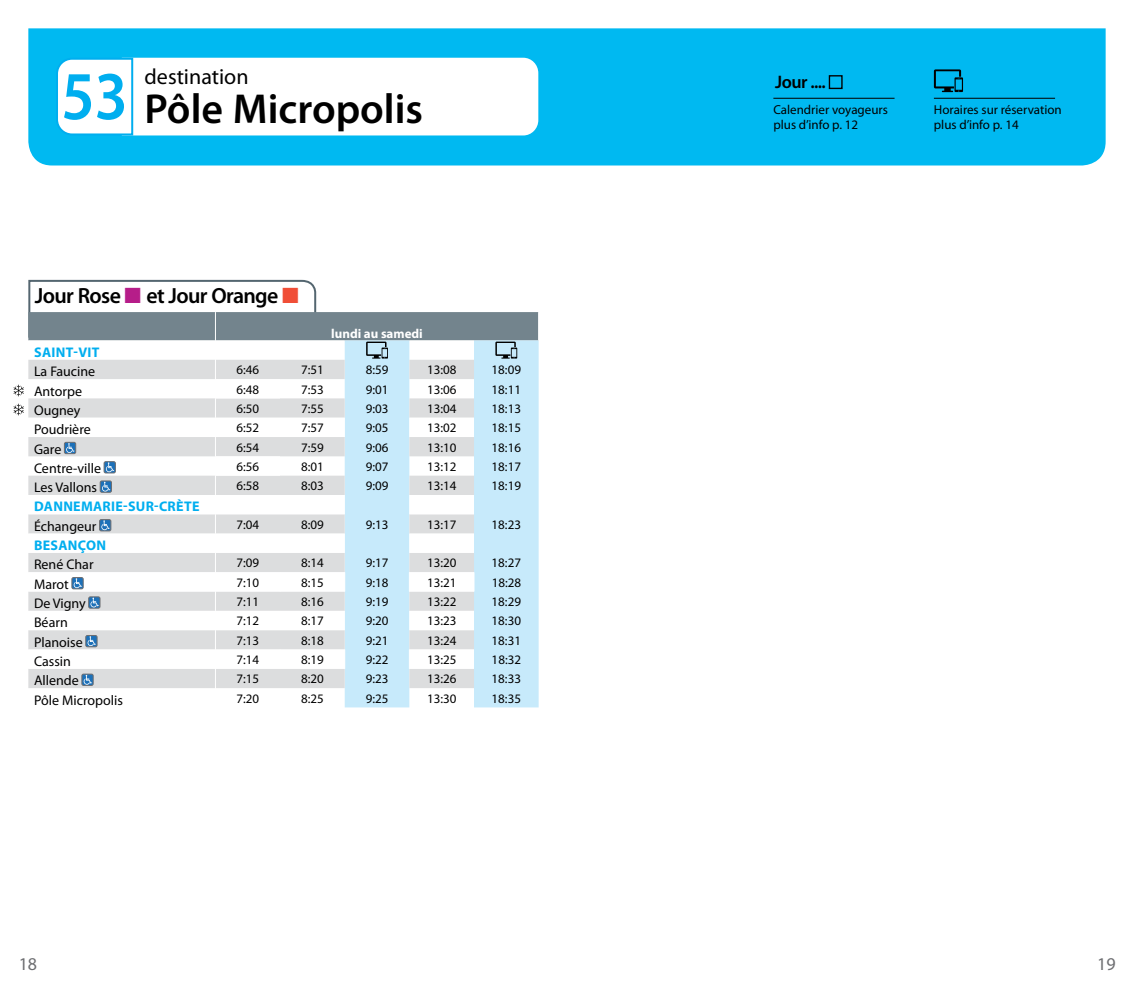
<style>
.page{position:relative;width:1134px;height:993px;background:#fff}
.page>*{position:absolute;margin:0;border:0;box-sizing:border-box;transform-origin:0 0}
.t1{font:600 42px "Myriad Pro";color:#000}
.t2{font:600 22px "Myriad Pro";letter-spacing:-.03em;color:#000}
.t3{font:22px "Myriad Pro";color:#000}
.t4{font:600 18.2px "Myriad Pro";color:#000}
.t5{font:18px "Myriad Pro";color:#6d6e71}
.t6{font:14px "Myriad Pro";color:#000}
.t7{font:700 14px "Myriad Pro";letter-spacing:.02em;color:#00aeef}
.t8{font:13px/15px "Myriad Pro";color:#000}
.t9{font:700 13px "Myriad Pro";color:#fff}
.s1{font-size:69px;color:#00aeef}
.s2{color:#b61d89}
.s3{color:#f04e37}
</style>
<div class="page">
<div style="left:28px;top:28px;width:1078px;height:137px;background:#00b9f1"></div>
<svg style="left:55px;top:57px;width:483px;height:79px"></svg>
<svg style="left:934px;top:69px;width:29px;height:23px"></svg>
<hr style="left:773px;top:98px;width:121px;height:1px;background:#000">
<hr style="left:934px;top:98px;width:121px;height:1px;background:#000">
<svg style="left:14px;top:279px;width:525px;height:428px"></svg>
<h2 class="t3" style="left:145px;top:63px;width:106px">destination</h2>
<h1 class="t1" style="left:61px;top:82px;width:363px"><span class="s1">53</span> Pôle Micropolis</h1>
<h2 class="t2" style="left:35px;top:282px;width:265px">Jour Rose <span class="s2">■</span> et Jour Orange <span class="s3">■</span></h2>
<p class="t9" style="left:331px;top:324px;width:93px">lundi au samedi</p>
<p class="t7" style="left:34px;top:343px;width:67px">SAINT-VIT</p>
<p class="t6" style="left:34px;top:363px;width:63px">La Faucine</p>
<p class="t8" style="left:237px;top:362px;width:24px">6:46</p>
<p class="t8" style="left:301px;top:362px;width:24px">7:51</p>
<p class="t8" style="left:366px;top:362px;width:24px">8:59</p>
<p class="t8" style="left:427px;top:362px;width:31px">13:08</p>
<p class="t8" style="left:492px;top:362px;width:31px">18:09</p>
<p class="t6" style="left:34px;top:382px;width:50px">Antorpe</p>
<p class="t8" style="left:237px;top:381px;width:24px">6:48</p>
<p class="t8" style="left:301px;top:381px;width:24px">7:53</p>
<p class="t8" style="left:366px;top:381px;width:24px">9:01</p>
<p class="t8" style="left:427px;top:381px;width:31px">13:06</p>
<p class="t8" style="left:492px;top:381px;width:31px">18:11</p>
<p class="t6" style="left:34px;top:401px;width:48px">Ougney</p>
<p class="t8" style="left:237px;top:401px;width:24px">6:50</p>
<p class="t8" style="left:301px;top:401px;width:24px">7:55</p>
<p class="t8" style="left:366px;top:401px;width:24px">9:03</p>
<p class="t8" style="left:427px;top:401px;width:31px">13:04</p>
<p class="t8" style="left:492px;top:401px;width:31px">18:13</p>
<p class="t6" style="left:34px;top:420px;width:58px">Poudrière</p>
<p class="t8" style="left:237px;top:420px;width:24px">6:52</p>
<p class="t8" style="left:301px;top:420px;width:24px">7:57</p>
<p class="t8" style="left:366px;top:420px;width:24px">9:05</p>
<p class="t8" style="left:427px;top:420px;width:31px">13:02</p>
<p class="t8" style="left:492px;top:420px;width:31px">18:15</p>
<p class="t6" style="left:34px;top:440px;width:29px">Gare</p>
<p class="t8" style="left:237px;top:439px;width:24px">6:54</p>
<p class="t8" style="left:301px;top:439px;width:24px">7:59</p>
<p class="t8" style="left:366px;top:439px;width:24px">9:06</p>
<p class="t8" style="left:427px;top:439px;width:31px">13:10</p>
<p class="t8" style="left:492px;top:439px;width:31px">18:16</p>
<p class="t6" style="left:34px;top:459px;width:69px">Centre-ville</p>
<p class="t8" style="left:237px;top:458px;width:24px">6:56</p>
<p class="t8" style="left:301px;top:458px;width:24px">8:01</p>
<p class="t8" style="left:366px;top:458px;width:24px">9:07</p>
<p class="t8" style="left:427px;top:458px;width:31px">13:12</p>
<p class="t8" style="left:492px;top:458px;width:31px">18:17</p>
<p class="t6" style="left:34px;top:478px;width:65px">Les Vallons</p>
<p class="t8" style="left:237px;top:478px;width:24px">6:58</p>
<p class="t8" style="left:301px;top:478px;width:24px">8:03</p>
<p class="t8" style="left:366px;top:478px;width:24px">9:09</p>
<p class="t8" style="left:427px;top:478px;width:31px">13:14</p>
<p class="t8" style="left:492px;top:478px;width:31px">18:19</p>
<p class="t7" style="left:34px;top:497px;width:167px">DANNEMARIE-SUR-CRÈTE</p>
<p class="t6" style="left:34px;top:517px;width:64px">Échangeur</p>
<p class="t8" style="left:237px;top:516px;width:24px">7:04</p>
<p class="t8" style="left:301px;top:516px;width:24px">8:09</p>
<p class="t8" style="left:366px;top:516px;width:24px">9:13</p>
<p class="t8" style="left:427px;top:516px;width:31px">13:17</p>
<p class="t8" style="left:492px;top:516px;width:31px">18:23</p>
<p class="t7" style="left:34px;top:536px;width:73px">BESANÇON</p>
<p class="t6" style="left:34px;top:556px;width:61px">René Char</p>
<p class="t8" style="left:237px;top:555px;width:24px">7:09</p>
<p class="t8" style="left:301px;top:555px;width:24px">8:14</p>
<p class="t8" style="left:366px;top:555px;width:24px">9:17</p>
<p class="t8" style="left:427px;top:555px;width:31px">13:20</p>
<p class="t8" style="left:492px;top:555px;width:31px">18:27</p>
<p class="t6" style="left:34px;top:575px;width:36px">Marot</p>
<p class="t8" style="left:236px;top:574px;width:24px">7:10</p>
<p class="t8" style="left:301px;top:574px;width:24px">8:15</p>
<p class="t8" style="left:366px;top:574px;width:24px">9:18</p>
<p class="t8" style="left:427px;top:574px;width:31px">13:21</p>
<p class="t8" style="left:492px;top:574px;width:31px">18:28</p>
<p class="t6" style="left:34px;top:594px;width:53px">De Vigny</p>
<p class="t8" style="left:237px;top:593px;width:24px">7:11</p>
<p class="t8" style="left:301px;top:593px;width:24px">8:16</p>
<p class="t8" style="left:366px;top:593px;width:24px">9:19</p>
<p class="t8" style="left:427px;top:593px;width:31px">13:22</p>
<p class="t8" style="left:492px;top:593px;width:31px">18:29</p>
<p class="t6" style="left:34px;top:613px;width:35px">Béarn</p>
<p class="t8" style="left:237px;top:613px;width:24px">7:12</p>
<p class="t8" style="left:301px;top:613px;width:24px">8:17</p>
<p class="t8" style="left:366px;top:613px;width:24px">9:20</p>
<p class="t8" style="left:427px;top:613px;width:31px">13:23</p>
<p class="t8" style="left:492px;top:613px;width:31px">18:30</p>
<p class="t6" style="left:34px;top:633px;width:50px">Planoise</p>
<p class="t8" style="left:237px;top:632px;width:24px">7:13</p>
<p class="t8" style="left:301px;top:632px;width:24px">8:18</p>
<p class="t8" style="left:366px;top:632px;width:24px">9:21</p>
<p class="t8" style="left:427px;top:632px;width:31px">13:24</p>
<p class="t8" style="left:492px;top:632px;width:31px">18:31</p>
<p class="t6" style="left:34px;top:652px;width:38px">Cassin</p>
<p class="t8" style="left:236px;top:651px;width:24px">7:14</p>
<p class="t8" style="left:301px;top:651px;width:24px">8:19</p>
<p class="t8" style="left:366px;top:651px;width:24px">9:22</p>
<p class="t8" style="left:427px;top:651px;width:31px">13:25</p>
<p class="t8" style="left:492px;top:651px;width:31px">18:32</p>
<p class="t6" style="left:34px;top:671px;width:46px">Allende</p>
<p class="t8" style="left:237px;top:671px;width:24px">7:15</p>
<p class="t8" style="left:301px;top:671px;width:24px">8:20</p>
<p class="t8" style="left:366px;top:671px;width:24px">9:23</p>
<p class="t8" style="left:427px;top:671px;width:31px">13:26</p>
<p class="t8" style="left:492px;top:671px;width:31px">18:33</p>
<p class="t6" style="left:34px;top:691px;width:90px">Pôle Micropolis</p>
<p class="t8" style="left:237px;top:690px;width:24px">7:20</p>
<p class="t8" style="left:301px;top:690px;width:24px">8:25</p>
<p class="t8" style="left:366px;top:690px;width:24px">9:25</p>
<p class="t8" style="left:427px;top:690px;width:31px">13:30</p>
<p class="t8" style="left:492px;top:690px;width:31px">18:35</p>
<h3 class="t4" style="left:775px;top:71px;width:69px">Jour .... ■</h3>
<p class="t8" style="left:773px;top:102px;width:116px">Calendrier voyageurs plus d’info p. 12</p>
<p class="t8" style="left:934px;top:102px;width:129px">Horaires sur réservation plus d’info p. 14</p>
<h3 class="t5" style="left:19px;top:952px;width:20px">18</h3>
<h3 class="t5" style="left:1097px;top:952px;width:20px">19</h3>
</div>
